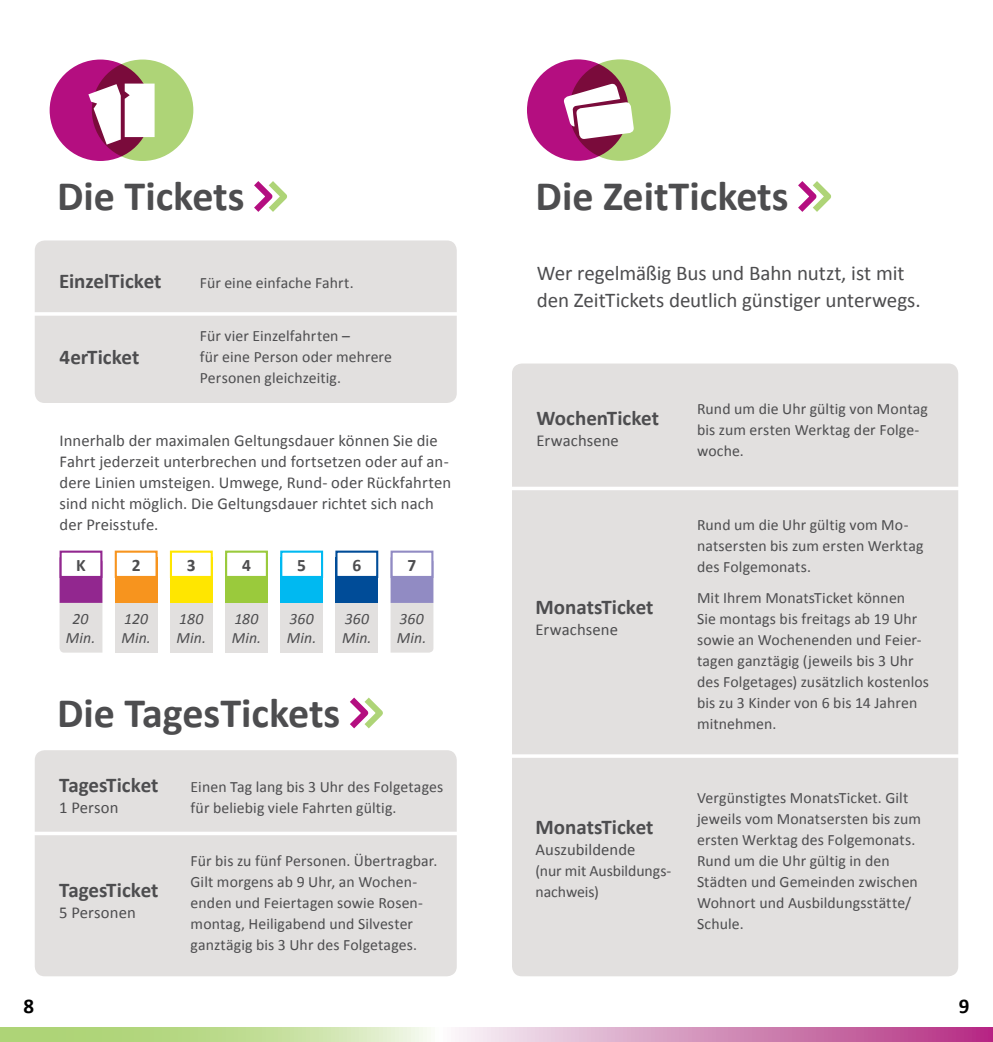
<style>
.page{position:relative;width:993px;height:1042px;background:#fff}
.page>*{position:absolute;margin:0;border:0;box-sizing:border-box;transform-origin:0 0}
.t1{font:700 42px "Calibri";color:#4d4d4f}
.t2{font:700 21px "Calibri";color:#4d4d4f}
.t3{font:21px/26.2px "Calibri";letter-spacing:-.005em;color:#4d4d4f}
.t4{font:700 21px "Calibri";color:#000}
.t5{font:700 17.5px "Calibri";color:#4d4d4f}
.t6{font:16.62px/21px "Calibri";letter-spacing:.005em;color:#4d4d4f}
.t7{font:15.75px/21px "Calibri";letter-spacing:.005em;color:#4d4d4f}
.t8{font:italic 15.75px/19.2px "Calibri";letter-spacing:.005em;color:#4d4d4f}
</style>
<div class="page">
<svg style="left:0;top:1027px;width:992px;height:15px;background:#ccb3ac"></svg>
<svg style="left:254px;top:181px;width:33px;height:31px"></svg>
<svg style="left:350px;top:697px;width:33px;height:32px"></svg>
<div style="left:50px;top:60px;width:101px;height:101px;background:#b40e80;border-radius:50%"></div>
<svg style="left:92px;top:60px;width:101px;height:101px;background:#a6b36e"></svg>
<svg style="left:88px;top:84px;width:66px;height:61px"></svg>
<div style="left:512px;top:363px;width:445px;height:613px;background:#e2e0df;border-radius:10px"></div>
<hr style="left:507px;top:487px;width:470px;height:3px;background:#fff">
<hr style="left:507px;top:754px;width:470px;height:4px;background:#fff">
<svg style="left:798px;top:181px;width:34px;height:31px"></svg>
<div style="left:35px;top:750px;width:421px;height:226px;background:#e2e0df;border-radius:10px"></div>
<hr style="left:30px;top:832px;width:439px;height:3px;background:#fff">
<div style="left:35px;top:240px;width:421px;height:163px;background:#e2e0df;border-radius:10px"></div>
<hr style="left:30px;top:312px;width:439px;height:4px;background:#fff">
<div style="left:527px;top:59px;width:101px;height:102px;background:#b40e80;border-radius:50%"></div>
<svg style="left:569px;top:59px;width:101px;height:102px;background:#a4ac6c"></svg>
<svg style="left:564px;top:83px;width:70px;height:57px;background:#d7b4c1"></svg>
<div style="left:115px;top:603px;width:42px;height:49px;background:#e2e0df"></div>
<div style="left:115px;top:557px;width:42px;height:46px;background:#f7941e"></div>
<div style="left:116px;top:552px;width:40px;height:25px;background:#fff"></div>
<div style="left:115px;top:550px;width:42px;height:28px;border:2px solid #f7941e"></div>
<div style="left:170px;top:603px;width:43px;height:49px;background:#e2e0df"></div>
<div style="left:170px;top:557px;width:43px;height:46px;background:#ffe600"></div>
<div style="left:171px;top:552px;width:41px;height:25px;background:#fff"></div>
<div style="left:170px;top:550px;width:43px;height:28px;border:2px solid #ffe600"></div>
<div style="left:225px;top:603px;width:43px;height:49px;background:#e2e0df"></div>
<div style="left:225px;top:557px;width:43px;height:46px;background:#9aca3c"></div>
<div style="left:226px;top:552px;width:41px;height:25px;background:#fff"></div>
<div style="left:225px;top:550px;width:43px;height:28px;border:2px solid #9aca3c"></div>
<div style="left:280px;top:603px;width:43px;height:49px;background:#e2e0df"></div>
<div style="left:280px;top:557px;width:43px;height:46px;background:#00b9f1"></div>
<div style="left:281px;top:552px;width:41px;height:25px;background:#fff"></div>
<div style="left:280px;top:550px;width:43px;height:28px;border:2px solid #00b9f1"></div>
<div style="left:335px;top:603px;width:43px;height:49px;background:#e2e0df"></div>
<div style="left:335px;top:557px;width:43px;height:46px;background:#004c98"></div>
<div style="left:336px;top:552px;width:41px;height:25px;background:#fff"></div>
<div style="left:335px;top:550px;width:43px;height:28px;border:2px solid #004c98"></div>
<svg style="left:390px;top:578px;width:43px;height:74px;background:#c7c4d6"></svg>
<div style="left:390px;top:550px;width:43px;height:28px;border:2px solid #918bc3"></div>
<div style="left:60px;top:550px;width:42px;height:28px;border:2px solid #92278f"></div>
<svg style="left:60px;top:557px;width:42px;height:95px"></svg>
<h1 class="t1" style="left:57px;top:169px;width:189px">Die Tickets</h1>
<h2 class="t2" style="left:59px;top:268px;width:104px">EinzelTicket</h2>
<p class="t7" style="left:200px;top:272px;width:155px">Für eine einfache Fahrt.</p>
<h2 class="t2" style="left:60px;top:343px;width:81px">4erTicket</h2>
<p class="t7" style="left:200px;top:325px;width:194px">Für vier Einzelfahrten –<br>für eine Person oder mehrere<br>Personen gleichzeitig.</p>
<p class="t6" style="left:60px;top:430px;width:393px">Innerhalb der maximalen Geltungsdauer können Sie die Fahrt jederzeit unterbrechen und fortsetzen oder auf an&shy;dere Linien umsteigen. Umwege, Rund- oder Rückfahrten sind nicht möglich. Die Geltungsdauer richtet sich nach der Preisstufe.</p>
<p class="t5" style="left:132px;top:554px;width:10px">2</p>
<p class="t5" style="left:187px;top:554px;width:10px">3</p>
<p class="t5" style="left:352px;top:554px;width:10px">6</p>
<p class="t5" style="left:76px;top:554px;width:11px">K</p>
<p class="t5" style="left:407px;top:554px;width:10px">7</p>
<p class="t5" style="left:242px;top:554px;width:10px">4</p>
<p class="t5" style="left:297px;top:554px;width:10px">5</p>
<p class="t8" style="left:66px;top:608px;width:31px;text-align:center">20<br>Min.</p>
<p class="t8" style="left:121px;top:608px;width:31px">120<br>Min.</p>
<p class="t8" style="left:176px;top:608px;width:31px">180<br>Min.</p>
<p class="t8" style="left:232px;top:608px;width:31px">180<br>Min.</p>
<p class="t8" style="left:287px;top:608px;width:31px">360<br>Min.</p>
<p class="t8" style="left:342px;top:608px;width:31px">360<br>Min.</p>
<p class="t8" style="left:397px;top:608px;width:31px">360<br>Min.</p>
<h1 class="t1" style="left:57px;top:686px;width:285px">Die TagesTickets</h1>
<h2 class="t2" style="left:59px;top:772px;width:101px">TagesTicket</h2>
<p class="t6" style="left:59px;top:797px;width:61px">1 Person</p>
<h2 class="t2" style="left:59px;top:877px;width:101px">TagesTicket</h2>
<p class="t6" style="left:59px;top:902px;width:78px">5 Personen</p>
<p class="t7" style="left:190px;top:776px;width:254px">Einen Tag lang bis 3 Uhr des Folgetages für beliebig viele Fahrten gültig.</p>
<p class="t7" style="left:190px;top:850px;width:248px">Für bis zu fünf Personen. Übertragbar.<br>Gilt morgens ab 9 Uhr, an Wochen&shy;enden und Feiertagen sowie Rosen&shy;montag, Heiligabend und Silvester ganztägig bis 3 Uhr des Folgetages.</p>
<h1 class="t1" style="left:535px;top:169px;width:254px">Die ZeitTickets</h1>
<h2 class="t3" style="left:536px;top:260px;width:385px">Wer regelmäßig Bus und Bahn nutzt, ist mit den ZeitTickets deutlich günstiger unterwegs.</h2>
<h2 class="t2" style="left:536px;top:404px;width:124px">WochenTicket</h2>
<p class="t6" style="left:536px;top:430px;width:84px">Erwachsene</p>
<h2 class="t2" style="left:535px;top:593px;width:119px">MonatsTicket</h2>
<p class="t6" style="left:535px;top:619px;width:84px">Erwachsene</p>
<h2 class="t2" style="left:535px;top:814px;width:119px">MonatsTicket</h2>
<p class="t6" style="left:535px;top:839px;width:101px">Auszubildende</p>
<p class="t7" style="left:535px;top:860px;width:137px">(nur mit Ausbildungs&shy;nachweis)</p>
<p class="t7" style="left:696px;top:398px;width:232px">Rund um die Uhr gültig von Montag bis zum ersten Werktag der Folge&shy;woche.</p>
<p class="t7" style="left:696px;top:514px;width:228px">Rund um die Uhr gültig vom Mo&shy;natsersten bis zum ersten Werktag des Folgemonats.</p>
<p class="t7" style="left:696px;top:587px;width:233px">Mit Ihrem MonatsTicket können<br>Sie montags bis freitags ab 19 Uhr sowie an Wochenenden und Feier&shy;tagen ganztägig (jeweils bis 3 Uhr des Folgetages) zusätzlich kostenlos bis zu 3 Kinder von 6 bis 14 Jahren mitnehmen.</p>
<p class="t7" style="left:696px;top:787px;width:225px">Vergünstigtes MonatsTicket. Gilt jeweils vom Monatsersten bis zum ersten Werktag des Folgemonats.<br>Rund um die Uhr gültig in den<br>Städten und Gemeinden zwischen<br>Wohnort und Ausbildungsstätte/<br>Schule.</p>
<h2 class="t4" style="left:24px;top:992px;width:12px">8</h2>
<h2 class="t4" style="left:958px;top:992px;width:12px">9</h2>
</div>
